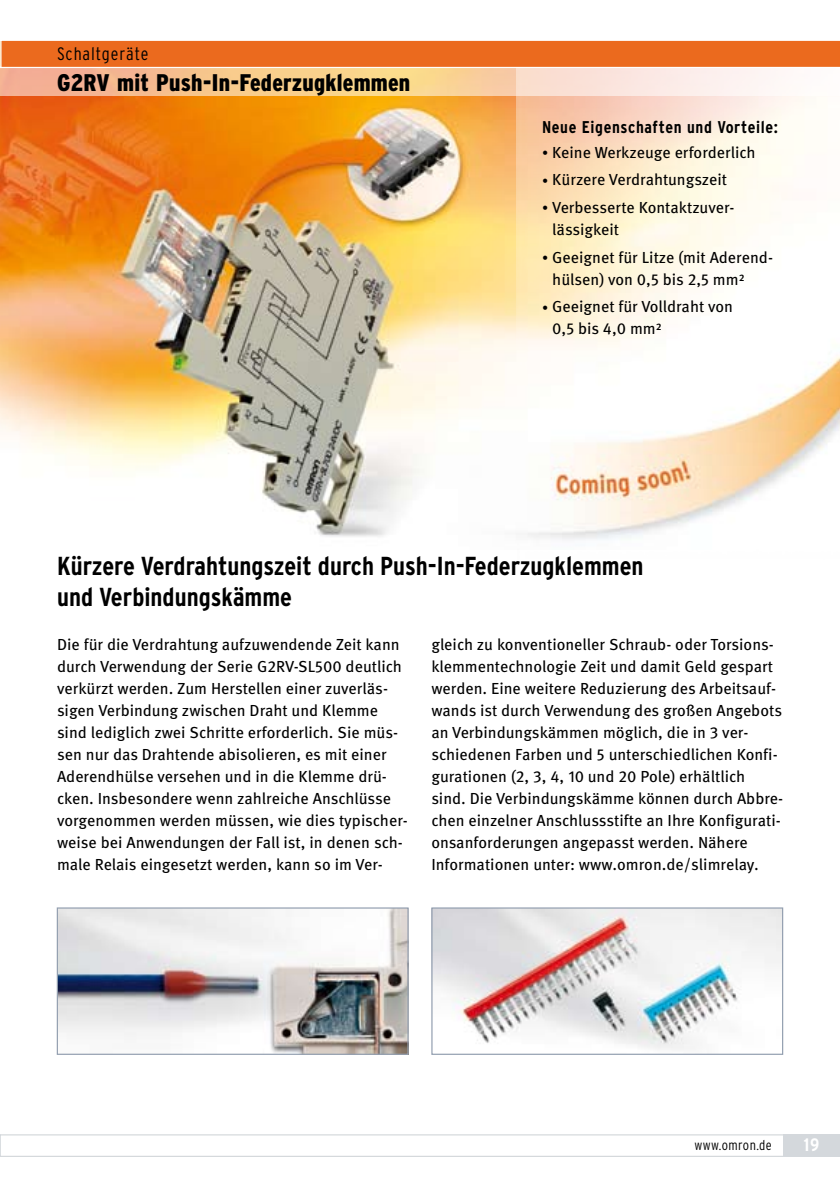
<style>
.page{position:relative;width:840px;height:1191px;background:#fff}
.page>*{position:absolute;margin:0;border:0;box-sizing:border-box;transform-origin:0 0}
.t1{font:700 condensed 26px/31.2px "Interstate";color:#000}
.t2{font:900 condensed 24px "Interstate";letter-spacing:.01em;color:#000}
.t3{font:300 condensed 18px "Interstate";letter-spacing:.05em;color:#000}
.t4{font:700 condensed 18px "Interstate";color:#fff}
.t5{font:700 condensed 17px "Interstate";letter-spacing:.035em;color:#000}
.t6{font:16px/22px "Meta Pro";color:#000}
.t7{font:300 condensed 14px "Interstate";letter-spacing:.03em;color:#000}
.s1{font-size:12px}
</style>
<div class="page">
<img style="left:0;top:96px;width:516px;height:441px">
<img style="left:516px;top:96px;width:323px;height:444px">
<svg style="left:0;top:68px;width:770px;height:28px;background:#f8d1ab"></svg>
<img style="left:433px;top:909px;width:347px;height:141px">
<div style="left:431px;top:907px;width:351px;height:147px;border:1px solid #939fb0"></div>
<svg style="left:0;top:40px;width:839px;height:27px;background:#eb6f27"></svg>
<img style="left:59px;top:909px;width:347px;height:143px">
<div style="left:57px;top:907px;width:351px;height:147px;border:1px solid #939fb0"></div>
<svg style="left:0;top:1134px;width:839px;height:23px"></svg>
<p class="t3" style="left:57px;top:44px;width:93px">Schaltgeräte</p>
<h2 class="t2" style="left:57px;top:69px;width:354px">G2RV mit Push-In-Federzugklemmen</h2>
<p class="t5" style="left:541px;top:117px;width:237px">Neue Eigenschaften und Vorteile:</p>
<p class="t6" style="left:541px;top:141px;width:215px"><span class="s1">•</span> Keine Werkzeuge erforderlich</p>
<p class="t6" style="left:541px;top:169px;width:186px"><span class="s1">•</span> Kürzere Verdrahtungszeit</p>
<p class="t6" style="left:552px;top:197px;width:184px;text-indent:-10px"><span class="s1">•</span> Verbesserte Kontaktzuver&shy;lässigkeit</p>
<p class="t6" style="left:552px;top:246px;width:222px;text-indent:-10px"><span class="s1">•</span> Geeignet für Litze (mit Aderend&shy;hülsen) von 0,5 bis 2,5 mm²</p>
<p class="t6" style="left:552px;top:296px;width:182px;text-indent:-10px"><span class="s1">•</span> Geeignet für Volldraht von<br>0,5 bis 4,0 mm²</p>
<h1 class="t1" style="left:57px;top:550px;width:587px">Kürzere Verdrahtungszeit durch Push-In-Federzugklemmen und Verbindungskämme</h1>
<p class="t6" style="left:57px;top:634px;width:352px">Die für die Verdrahtung aufzuwendende Zeit kann durch Verwendung der Serie G2RV-SL500 deutlich verkürzt werden. Zum Herstellen einer zuverläs&shy;sigen Verbindung zwischen Draht und Klemme sind lediglich zwei Schritte erforderlich. Sie müs&shy;sen nur das Drahtende abisolieren, es mit einer Aderendhülse versehen und in die Klemme drü&shy;cken. Insbesondere wenn zahlreiche Anschlüsse vorgenommen werden müssen, wie dies typischer&shy;weise bei Anwendungen der Fall ist, in denen sch&shy;male Relais eingesetzt werden, kann so im Ver-</p>
<p class="t6" style="left:431px;top:634px;width:353px">gleich zu konventioneller Schraub- oder Torsions&shy;klemmentechnologie Zeit und damit Geld gespart werden. Eine weitere Reduzierung des Arbeitsauf&shy;wands ist durch Verwendung des großen Angebots an Verbindungskämmen möglich, die in 3 ver&shy;schiedenen Farben und 5 unterschiedlichen Konfi&shy;gurationen (2, 3, 4, 10 und 20 Pole) erhältlich sind. Die Verbindungskämme können durch Abbre&shy;chen einzelner Anschlussstifte an Ihre Konfigurati&shy;onsanforderungen angepasst werden. Nähere Informationen unter: www.omron.de/slimrelay.</p>
<p class="t7" style="left:694px;top:1137px;width:79px">www.omron.de</p>
<p class="t4" style="left:803px;top:1135px;width:17px">19</p>
</div>
